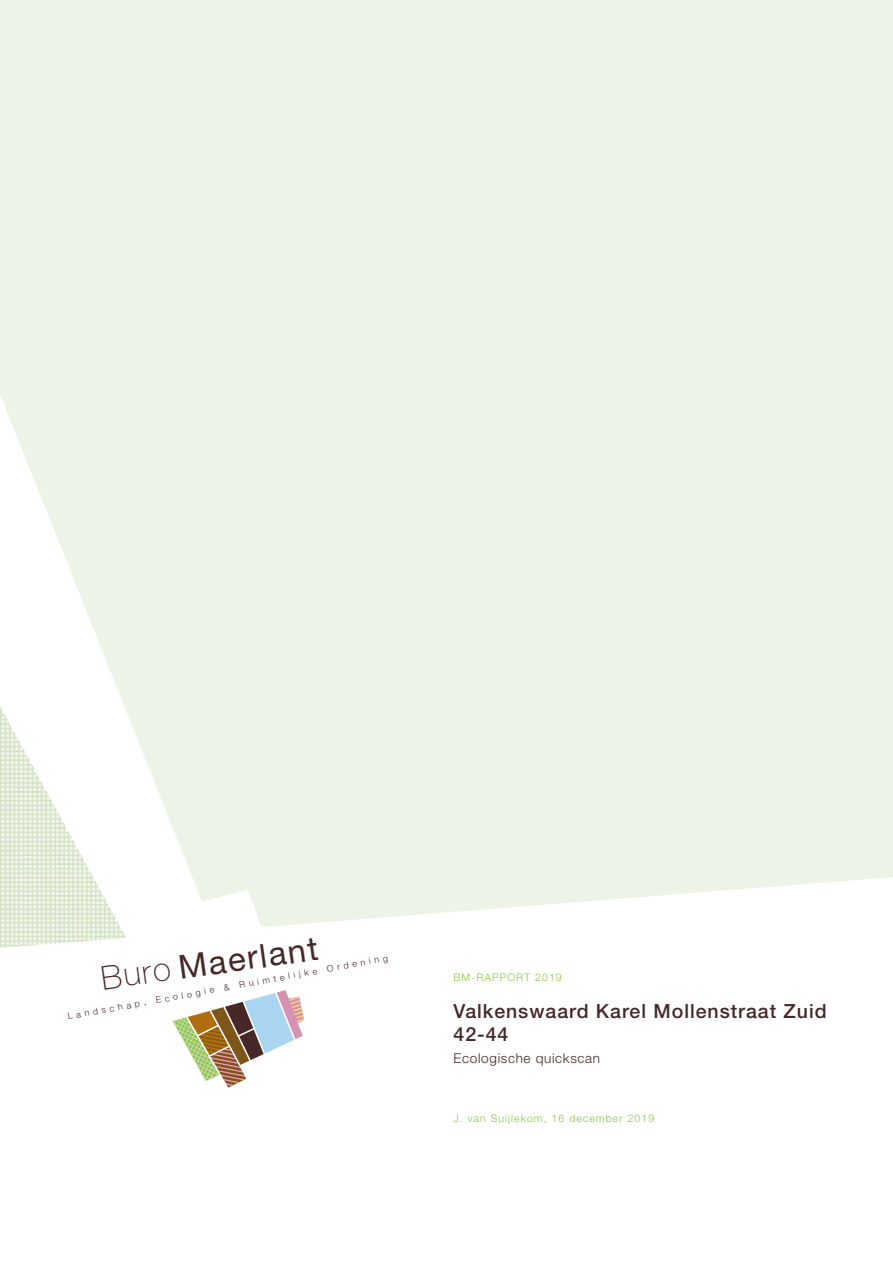
<style>
.page{position:relative;width:893px;height:1263px;background:#fff}
.page>*{position:absolute;margin:0;border:0;box-sizing:border-box;transform-origin:0 0}
.t1{font:33px "Helvetica Neue LT Pro";color:#472829}
.t2{font:500 19.5px/22.5px "Helvetica Neue LT Pro";letter-spacing:.05em;color:#472829}
.t3{font:300 13.5px "Helvetica Neue LT Pro";letter-spacing:.05em;color:#472829}
.bijschrift{font:300 10.5px "Helvetica Neue LT Pro";letter-spacing:.1em;color:#8bc63e}
.t4{font:300 9px "Helvetica Neue LT Pro";color:#472829}
.s1{font-weight:100}
</style>
<div class="page">
<div style="left:0;top:0;width:893px;height:927px;background:#eef3e7"></div>
<svg style="left:173px;top:990px;width:131px;height:98px"></svg>
<svg style="left:0;top:659px;width:126px;height:289px"></svg>
<h1 class="t1" style="left:98px;top:959px;width:220px;rotate:-8deg"><span class="s1">Buro</span> Maerlant</h1>
<p class="t4" style="left:67px;top:1010px;width:327px;rotate:-10deg">Landschap, Ecologie &amp; Ruimtelijke Ordening</p>
<p class="bijschrift" style="left:454px;top:971px;width:110px">BM-RAPPORT 2019</p>
<p class="t2" style="left:454px;top:1000px;width:375px">Valkenswaard Karel Mollenstraat Zuid<br>42-44</p>
<p class="t3" style="left:454px;top:1050px;width:148px">Ecologische quickscan</p>
<p class="bijschrift" style="left:454px;top:1112px;width:202px">J. van Suijlekom, 16 december 2019</p>
</div>
